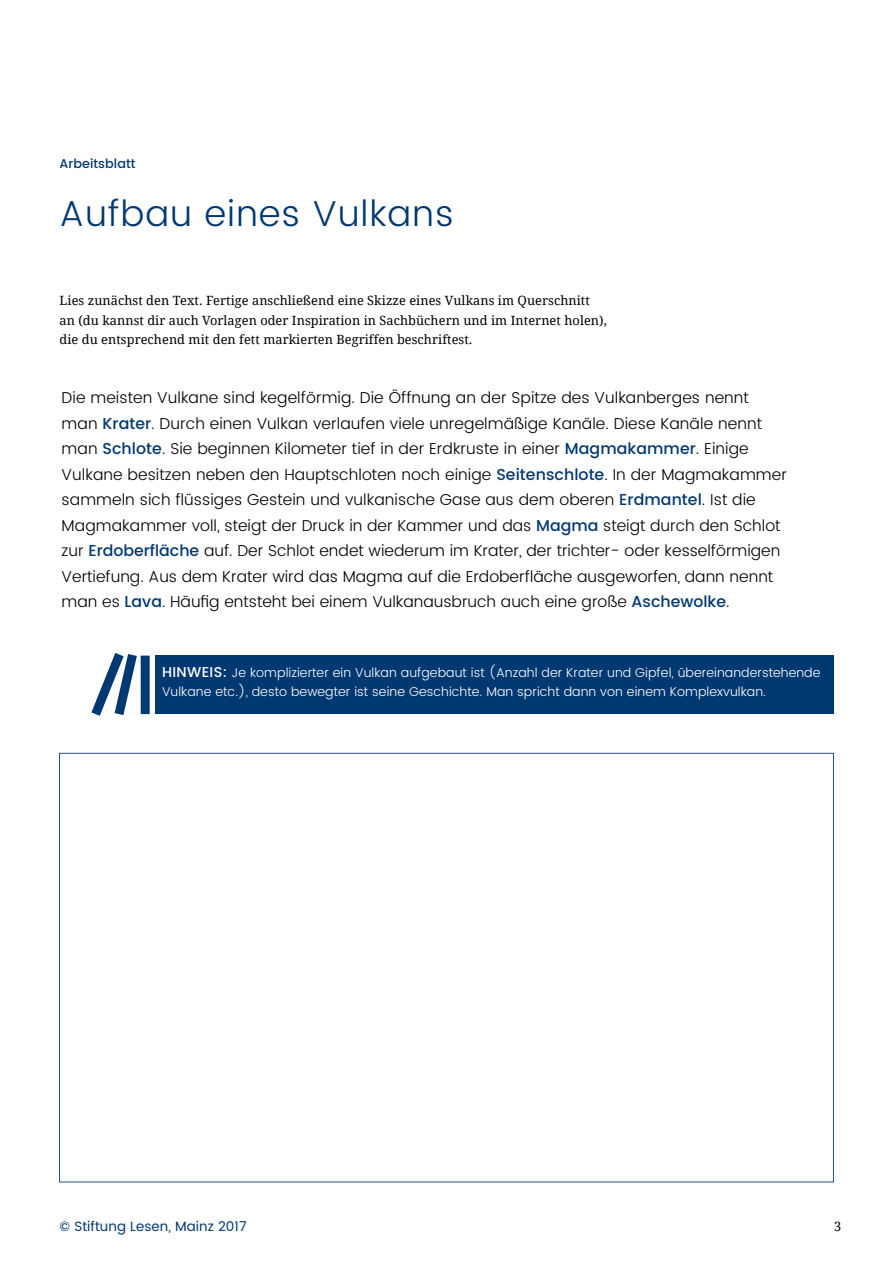
<style>
.page{position:relative;width:893px;height:1263px;background:#fff}
.page>*{position:absolute;margin:0;border:0;box-sizing:border-box;transform-origin:0 0}
.t1{font:300 36px "Poppins DE";letter-spacing:.025em;color:#003871}
.t2{font:300 15.75px/25.5px "Poppins DE";letter-spacing:.005em;color:#000}
.t3{font:13.5px "Poppins DE";letter-spacing:.005em;color:#003871}
.t4{font:12.75px/19.5px "Droid Serif";letter-spacing:.005em;color:#000}
.t5{font:300 12.75px/19.5px "Poppins DE";letter-spacing:.005em;color:#fff}
.t6{font:500 12.75px "Poppins DE";letter-spacing:.005em;color:#003871}
.s1{font-weight:500;color:#003871}
.s2{font-weight:500;font-size:14.25px}
</style>
<div class="page">
<div style="left:155px;top:656px;width:679px;height:58px;background:#003871"></div>
<div style="left:141px;top:656px;width:9px;height:58px;background:#003871"></div>
<svg style="left:91px;top:653px;width:52px;height:63px"></svg>
<p class="t6" style="left:60px;top:154px;width:78px">Arbeitsblatt</p>
<p class="t1" style="left:60px;top:188px;width:396px">Aufbau eines Vulkans</p>
<p class="t4" style="left:60px;top:291px;width:549px">Lies zunächst den Text. Fertige anschließend eine Skizze eines Vulkans im Querschnitt an (du kannst dir auch Vorlagen oder Inspiration in Sachbüchern und im Internet holen), die du entsprechend mit den fett markierten Begriffen beschriftest.</p>
<p class="t2" style="left:62px;top:385px;width:727px">Die meisten Vulkane sind kegelförmig. Die Öffnung an der Spitze des Vulkanberges nennt man <span class="s1">Krater</span>. Durch einen Vulkan verlaufen viele unregelmäßige Kanäle. Diese Kanäle nennt man <span class="s1">Schlote</span>. Sie beginnen Kilometer tief in der Erdkruste in einer <span class="s1">Magmakammer</span>. Einige Vulkane besitzen neben den Hauptschloten noch einige <span class="s1">Seitenschlote</span>. In der Magmakammer sammeln sich flüssiges Gestein und vulkanische Gase aus dem oberen <span class="s1">Erdmantel</span>. Ist die Magmakammer voll, steigt der Druck in der Kammer und das <span class="s1">Magma</span> steigt durch den Schlot zur <span class="s1">Erdoberfläche</span> auf. Der Schlot endet wiederum im Krater, der trichter- oder kesselförmigen Vertiefung. Aus dem Krater wird das Magma auf die Erdoberfläche ausgeworfen, dann nennt man es <span class="s1">Lava</span>. Häufig entsteht bei einem Vulkanausbruch auch eine große <span class="s1">Aschewolke</span>.</p>
<p class="t5" style="left:162px;top:663px;width:660px"><span class="s2">HINWEIS:</span> Je komplizierter ein Vulkan aufgebaut ist (Anzahl der Krater und Gipfel, übereinanderstehende<br>Vulkane etc.), desto bewegter ist seine Geschichte. Man spricht dann von einem Komplexvulkan.</p>
<p class="t3" style="left:60px;top:1217px;width:189px">© Stiftung Lesen, Mainz 2017</p>
<p class="t4" style="left:834px;top:1217px;width:9px">3</p>
</div>
